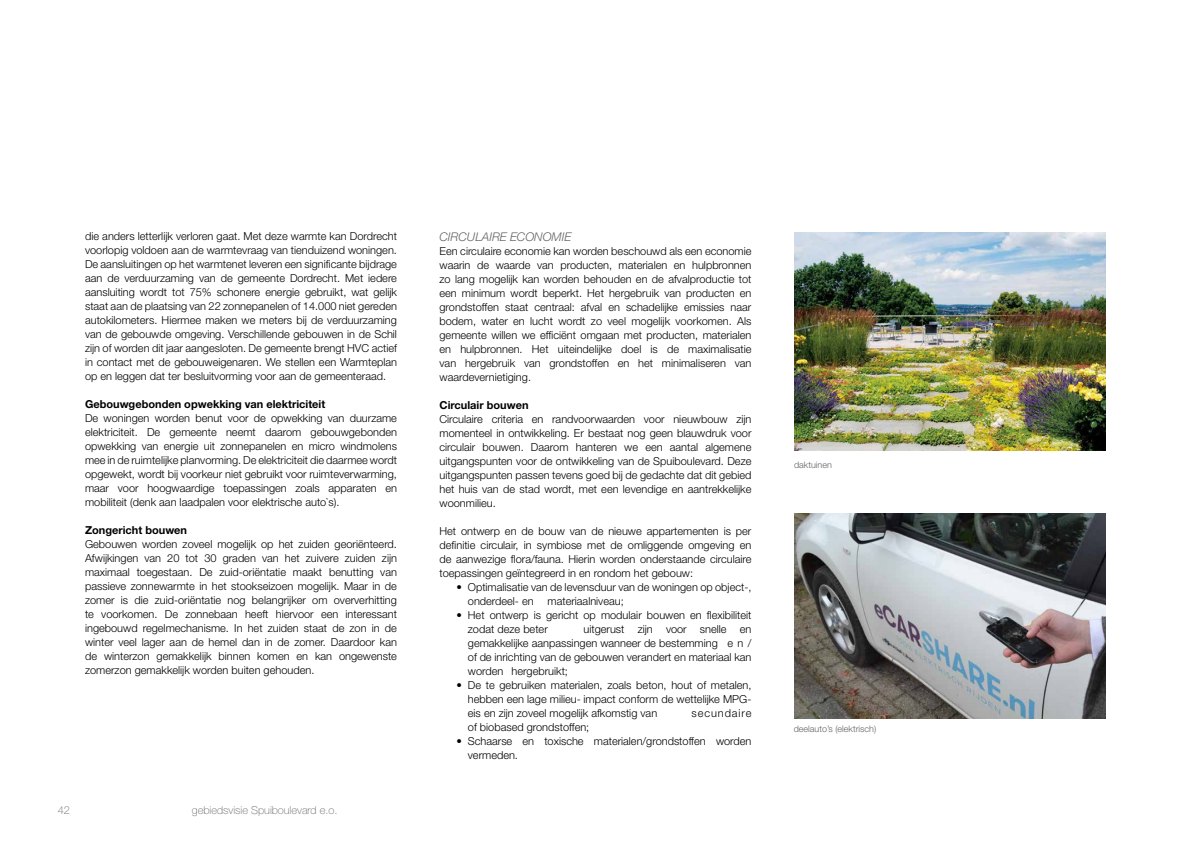
<style>
.page{position:relative;width:1191px;height:842px;background:#fff}
.page>*{position:absolute;margin:0;border:0;box-sizing:border-box;transform-origin:0 0}
.t1{font:italic 300 12px "Helvetica Neue LT Pro";color:#646363}
.t2{font:300 11px/14px "Helvetica Neue LT Pro";color:#000;text-align:justify}
.t3{font:700 11px "Helvetica Neue LT Pro";color:#000}
.t4{font:100 11px "Helvetica Neue LT Pro";color:#646363}
.t5{font:300 11px "Helvetica Neue LT Pro";letter-spacing:.085em;color:#000}
.t6{font:300 9px "Helvetica Neue LT Pro";color:#646363}
</style>
<div class="page">
<img style="left:794px;top:232px;width:311px;height:218px">
<img style="left:794px;top:513px;width:311px;height:206px">
<p class="t2" style="left:85px;top:229px;width:313px">die anders letterlijk verloren gaat. Met deze warmte kan Dordrecht voorlopig voldoen aan de warmtevraag van tienduizend woningen.<br>De aansluitingen op het warmtenet leveren een significante bijdrage aan de verduurzaming van de gemeente Dordrecht. Met iedere aansluiting wordt tot 75% schonere energie gebruikt, wat gelijk staat aan de plaatsing van 22 zonnepanelen of 14.000 niet gereden autokilometers. Hiermee maken we meters bij de verduurzaming van de gebouwde omgeving. Verschillende gebouwen in de Schil zijn of worden dit jaar aangesloten. De gemeente brengt HVC actief in contact met de gebouweigenaren. We stellen een Warmteplan op en leggen dat ter besluitvorming voor aan de gemeenteraad.</p>
<p class="t3" style="left:85px;top:397px;width:242px">Gebouwgebonden opwekking van elektriciteit</p>
<p class="t2" style="left:85px;top:411px;width:313px">De woningen worden benut voor de opwekking van duurzame elektriciteit. De gemeente neemt daarom gebouwgebonden opwekking van energie uit zonnepanelen en micro windmolens mee in de ruimtelijke planvorming. De elektriciteit die daarmee wordt opgewekt, wordt bij voorkeur niet gebruikt voor ruimteverwarming, maar voor hoogwaardige toepassingen zoals apparaten en mobiliteit (denk aan laadpalen voor elektrische auto`s).</p>
<p class="t3" style="left:85px;top:523px;width:104px">Zongericht bouwen</p>
<p class="t2" style="left:85px;top:537px;width:313px">Gebouwen worden zoveel mogelijk op het zuiden georiënteerd.<br>Afwijkingen van 20 tot 30 graden van het zuivere zuiden zijn maximaal toegestaan. De zuid-oriëntatie maakt benutting van passieve zonnewarmte in het stookseizoen mogelijk. Maar in de zomer is die zuid-oriëntatie nog belangrijker om oververhitting te voorkomen. De zonnebaan heeft hiervoor een interessant ingebouwd regelmechanisme. In het zuiden staat de zon in de winter veel lager aan de hemel dan in de zomer. Daardoor kan de winterzon gemakkelijk binnen komen en kan ongewenste zomerzon gemakkelijk worden buiten gehouden.</p>
<p class="t4" style="left:58px;top:803px;width:14px">42</p>
<p class="t4" style="left:192px;top:803px;width:147px">gebiedsvisie Spuiboulevard e.o.</p>
<p class="t1" style="left:439px;top:229px;width:133px">CIRCULAIRE ECONOMIE</p>
<p class="t2" style="left:439px;top:244px;width:313px">Een circulaire economie kan worden beschouwd als een economie waarin de waarde van producten, materialen en hulpbronnen zo lang mogelijk kan worden behouden en de afvalproductie tot een minimum wordt beperkt. Het hergebruik van producten en grondstoffen staat centraal: afval en schadelijke emissies naar bodem, water en lucht wordt zo veel mogelijk voorkomen. Als gemeente willen we efficiënt omgaan met producten, materialen en hulpbronnen. Het uiteindelijke doel is de maximalisatie van hergebruik van grondstoffen en het minimaliseren van waardevernietiging.</p>
<p class="t3" style="left:439px;top:398px;width:90px">Circulair bouwen</p>
<p class="t2" style="left:439px;top:412px;width:313px">Circulaire criteria en randvoorwaarden voor nieuwbouw zijn momenteel in ontwikkeling. Er bestaat nog geen blauwdruk voor circulair bouwen. Daarom hanteren we een aantal algemene uitgangspunten voor de ontwikkeling van de Spuiboulevard. Deze uitgangspunten passen tevens goed bij de gedachte dat dit gebied het huis van de stad wordt, met een levendige en aantrekkelijke woonmilieu.</p>
<p class="t2" style="left:439px;top:524px;width:313px">Het ontwerp en de bouw van de nieuwe appartementen is per definitie circulair, in symbiose met de omliggende omgeving en de aanwezige flora/fauna. Hierin worden onderstaande circulaire toepassingen geïntegreerd in en rondom het gebouw:</p>
<p class="t2" style="left:468px;top:580px;width:285px;text-indent:-11px">• Optimalisatie van de levensduur van de woningen op object-, onderdeel- en</p>
<p class="t2" style="left:547px;top:594px;width:78px">materiaalniveau;</p>
<p class="t2" style="left:468px;top:608px;width:285px;text-indent:-11px">• Het ontwerp is gericht op modulair bouwen en flexibiliteit zodat deze beter</p>
<p class="t2" style="left:468px;top:622px;width:285px;text-indent:116px">uitgerust zijn voor snelle en gemakkelijke aanpassingen wanneer de bestemming e n / of de inrichting van de gebouwen verandert en materiaal kan worden hergebruikt;</p>
<p class="t2" style="left:468px;top:678px;width:285px;text-indent:-11px">• De te gebruiken materialen, zoals beton, hout of metalen, hebben een lage milieu- impact conform de wettelijke MPG&shy;eis en zijn zoveel mogelijk afkomstig van</p>
<p class="t5" style="left:691px;top:706px;width:61px">secundaire</p>
<p class="t2" style="left:468px;top:720px;width:123px">of biobased grondstoffen;</p>
<p class="t2" style="left:468px;top:734px;width:285px;text-indent:-11px">• Schaarse en toxische materialen/grondstoffen worden vermeden.</p>
<p class="t6" style="left:794px;top:459px;width:39px">daktuinen</p>
<p class="t6" style="left:793px;top:723px;width:84px">deelauto’s (elektrisch)</p>
</div>
